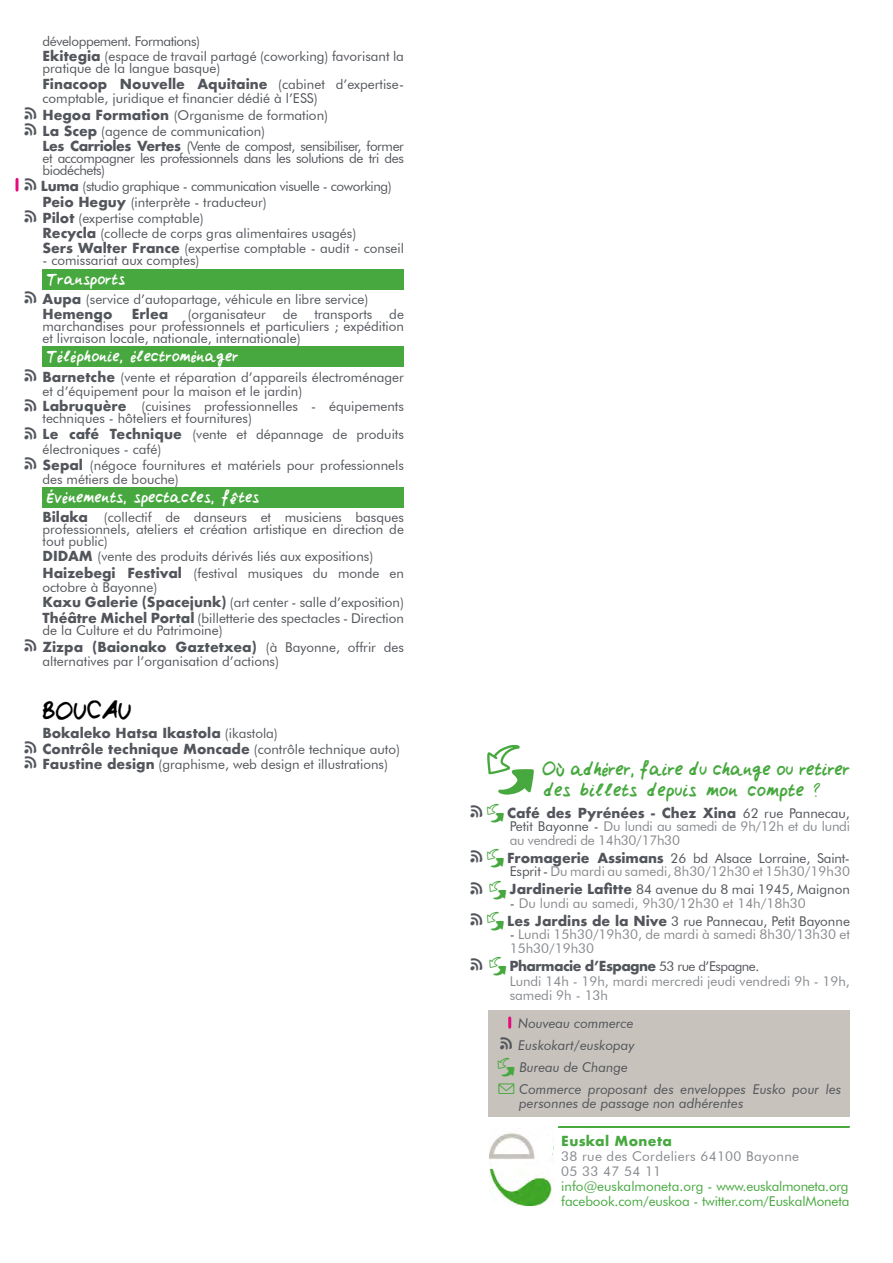
<style>
.page{position:relative;width:893px;height:1263px;background:#fff}
.page>*{position:absolute;margin:0;border:0;box-sizing:border-box;transform-origin:0 0}
.t1{font:27px "Claires Hand 3";letter-spacing:.025em;color:#000}
.t2{font:21px/21px "Claires Hand 3";letter-spacing:.005em;color:#47a83f}
.t3{font:18px "Claires Hand 3";letter-spacing:.02em;color:#fff}
.t4{font:13.5px/15.9px "Futura BT";color:#52555b}
.t5{font:13.5px/13.5px "Futura BT";color:#878a8e}
.t6{font:700 13.5px/15.6px "Futura";color:#52555b}
.t7{font:italic 13.5px/21.3px "Futura BT";color:#52555b}
.t8{font:13.5px/15px "Futura BT";letter-spacing:-.01em;color:#47a83f}
.t9{font:13.5px/13.5px "Futura BT";letter-spacing:-.02em;color:#878a8e}
.t10{font:13.5px/12px "Futura BT";letter-spacing:-.03em;color:#52555b}
.t11{font:13.5px/15px "Futura BT";letter-spacing:.025em;color:#878a8e}
.t12{font:700 13.5px "Futura";letter-spacing:-.04em;color:#52555b}
.t13{font:700 13.5px "Futura";letter-spacing:.025em;color:#47a83f}
.s1{font-family:"Futura";font-weight:700}
.s2{font-family:"Futura BT";font-weight:400}
.s3{color:#47a83f}
.s4{color:#52555b}
.s5{font-family:"Futura";font-weight:700;color:#52555b}
.s6{font-family:"Outlinemix";font-style:normal;font-size:15px;color:#47a83f}
</style>
<div class="page">
<svg style="left:16px;top:179px;width:3px;height:11px"></svg>
<div style="left:43px;top:269px;width:361px;height:20px;background:#47a83f"></div>
<div style="left:43px;top:347px;width:361px;height:20px;background:#47a83f"></div>
<div style="left:43px;top:487px;width:361px;height:20px;background:#47a83f"></div>
<svg style="left:558px;top:1126px;width:292px;height:2px"></svg>
<div style="left:488px;top:1010px;width:362px;height:106px;background:#c7c2bb"></div>
<svg style="left:508px;top:1018px;width:3px;height:9px"></svg>
<img style="left:489px;top:1132px;width:64px;height:73px">
<div style="left:534px;top:1135px;width:19px;height:26px;background:#fff;border-radius:50%"></div>
<p class="t4" style="left:43px;top:33px;width:363px;line-height:15.1px">développement. Formations)<br><span class="s1">Ekitegia</span> (espace de travail partagé (coworking) favorisant la</p>
<p class="t4" style="left:43px;top:60px;width:179px">pratique de la langue basque)</p>
<p class="t6" style="left:43px;top:76px;width:363px">Finacoop Nouvelle Aquitaine <span class="s2">(cabinet d’expertise-</span></p>
<p class="t4" style="left:43px;top:91px;width:363px">comptable, juridique et financier dédié à l’ESS)<br><span class="s1">Hegoa Formation</span> (Organisme de formation)<br><span class="s1">La Scep</span> (agence de communication)<br><span class="s1">Les Carrioles Vertes</span> (Vente de compost, sensibiliser, former</p>
<p class="t10" style="left:43px;top:152px;width:363px">et accompagner les professionnels dans les solutions de tri des biodéchets)</p>
<p class="t4" style="left:41px;top:178px;width:364px"><span class="s1">Luma</span> (studio graphique - communication visuelle - coworking)<br><span class="s1">Peio Heguy</span> (interprète - traducteur)<br><span class="s1">Pilot</span> (expertise comptable)<br><span class="s1">Recycla</span> (collecte de corps gras alimentaires usagés)<br><span class="s1">Sers Walter France</span> (expertise comptable - audit - conseil</p>
<p class="t4" style="left:43px;top:253px;width:158px">- comissariat aux comptes)</p>
<h3 class="t3" style="left:47px;top:271px;width:80px">Transports</h3>
<p class="t4" style="left:43px;top:291px;width:327px"><span class="s1">Aupa</span> (service d’autopartage, véhicule en libre service)</p>
<p class="t6" style="left:43px;top:306px;width:71px">Hemengo</p>
<p class="t6" style="left:132px;top:306px;width:38px">Erlea</p>
<p class="t4" style="left:188px;top:306px;width:80px">(organisateur</p>
<p class="t4" style="left:283px;top:306px;width:16px">de</p>
<p class="t4" style="left:314px;top:306px;width:60px">transports</p>
<p class="t4" style="left:43px;top:308px;width:363px;line-height:12px;text-align:justify;text-indent:347px">de marchandises pour professionnels et particuliers ; expédition et livraison locale, nationale, internationale)</p>
<h3 class="t3" style="left:47px;top:349px;width:193px">Téléphonie, électroménager</h3>
<p class="t4" style="left:43px;top:370px;width:363px;line-height:14.7px"><span class="s1">Barnetche</span> (vente et réparation d’appareils électroménager et d’équipement pour la maison et le jardin)<br><span class="s1">Labruquère</span> (cuisines professionnelles - équipements</p>
<p class="t4" style="left:43px;top:410px;width:363px">techniques - hôteliers et fournitures)<br><span class="s1">Le café Technique</span> (vente et dépannage de produits</p>
<p class="t4" style="left:43px;top:441px;width:363px">électroniques - café)<br><span class="s1">Sepal</span> (négoce fournitures et matériels pour professionnels</p>
<p class="t4" style="left:43px;top:471px;width:138px">des métiers de bouche)</p>
<h3 class="t3" style="left:47px;top:489px;width:214px">Événements, spectacles, fêtes</h3>
<p class="t4" style="left:43px;top:511px;width:363px;line-height:12px;text-align:justify"><span class="s1">Bilaka</span> (collectif de danseurs et musiciens basques professionnels, ateliers et création artistique en direction de tout public)</p>
<p class="t4" style="left:43px;top:548px;width:363px;line-height:16.4px"><span class="s1">DIDAM</span> (vente des produits dérivés liés aux expositions)<br><span class="s1">Haizebegi Festival</span> (festival musiques du monde en</p>
<p class="t4" style="left:43px;top:579px;width:363px">octobre à Bayonne)<br><span class="s1">Kaxu Galerie (Spacejunk)</span> (art center - salle d’exposition)<br><span class="s1">Théâtre Michel Portal</span> (billetterie des spectacles - Direction</p>
<p class="t4" style="left:43px;top:622px;width:182px">de la Culture et du Patrimoine)</p>
<p class="t6" style="left:43px;top:639px;width:363px">Zizpa (Baionako Gaztetxea) <span class="s2">(à Bayonne, offrir des</span></p>
<p class="t4" style="left:43px;top:653px;width:238px">alternatives par l’organisation d’actions)</p>
<h1 class="t1" style="left:43px;top:701px;width:90px">BOUCAU</h1>
<p class="t6" style="left:43px;top:725px;width:359px">Bokaleko Hatsa Ikastola <span class="s2">(ikastola)<br></span>Contrôle technique Moncade <span class="s2">(contrôle technique auto)</span></p>
<p class="t4" style="left:43px;top:756px;width:347px"><span class="s1">Faustine design</span> (graphisme, web design et illustrations)</p>
<h2 class="t2" style="left:544px;top:760px;width:308px;text-indent:-60px">◆Où adhérer, faire du change ou retirer des billets depuis mon compte ?</h2>
<p class="t6" style="left:486px;top:805px;width:365px"><span class="s3">◆</span>Café des Pyrénées - Chez Xina <span class="s2">62 rue Pannecau,</span></p>
<p class="t9" style="left:510px;top:820px;width:342px"><span class="s4">Petit Bayonne -</span> Du lundi au samedi de 9h/12h et du lundi au vendredi de 14h30/17h30</p>
<p class="t5" style="left:486px;top:851px;width:365px;text-align:right"><span class="s3">◆</span><span class="s5">Fromagerie Assimans</span> <span class="s4">26 bd Alsace Lorraine, Saint-<br>Esprit -</span> Du mardi au samedi, 8h30/12h30 et 15h30/19h30</p>
<p class="t4" style="left:488px;top:881px;width:363px"><span class="s3">◆</span><span class="s1">Jardinerie Lafitte</span> 84 avenue du 8 mai 1945, Maignon</p>
<p class="t5" style="left:510px;top:896px;width:298px"><span class="s4">-</span> Du lundi au samedi, 9h30/12h30 et 14h/18h30</p>
<p class="t4" style="left:486px;top:913px;width:365px"><span class="s3">◆</span><span class="s1">Les Jardins de la Nive</span> 3 rue Pannecau, Petit Bayonne</p>
<p class="t5" style="left:510px;top:928px;width:342px"><span class="s4">-</span> Lundi 15h30/19h30, de mardi à samedi 8h30/13h30 et<br>15h30/19h30</p>
<p class="t12" style="left:488px;top:957px;width:272px"><span class="s3">◆</span>Pharmacie d’Espagne <span class="s2">53 rue d’Espagne.</span></p>
<p class="t5" style="left:510px;top:974px;width:342px">Lundi 14h - 19h, mardi mercredi jeudi vendredi 9h - 19h, samedi 9h - 13h</p>
<p class="t7" style="left:518px;top:1013px;width:118px">Nouveau commerce<br>Euskokart/euskopay</p>
<p class="t7" style="left:519px;top:1081px;width:324px;line-height:14.4px;text-indent:-21px"><span class="s6">á</span> Commerce proposant des enveloppes Eusko pour les personnes de passage non adhérentes</p>
<p class="t7" style="left:497px;top:1056px;width:133px"><span class="s3">◆</span>Bureau de Change</p>
<p class="t13" style="left:561px;top:1131px;width:112px">Euskal Moneta</p>
<p class="t11" style="left:561px;top:1148px;width:239px">38 rue des Cordeliers 64100 Bayonne<br>05 33 47 54 11</p>
<p class="t8" style="left:561px;top:1178px;width:290px">info@euskalmoneta.org - www.euskalmoneta.org facebook.com/euskoa - twitter.com/EuskalMoneta</p>
</div>
